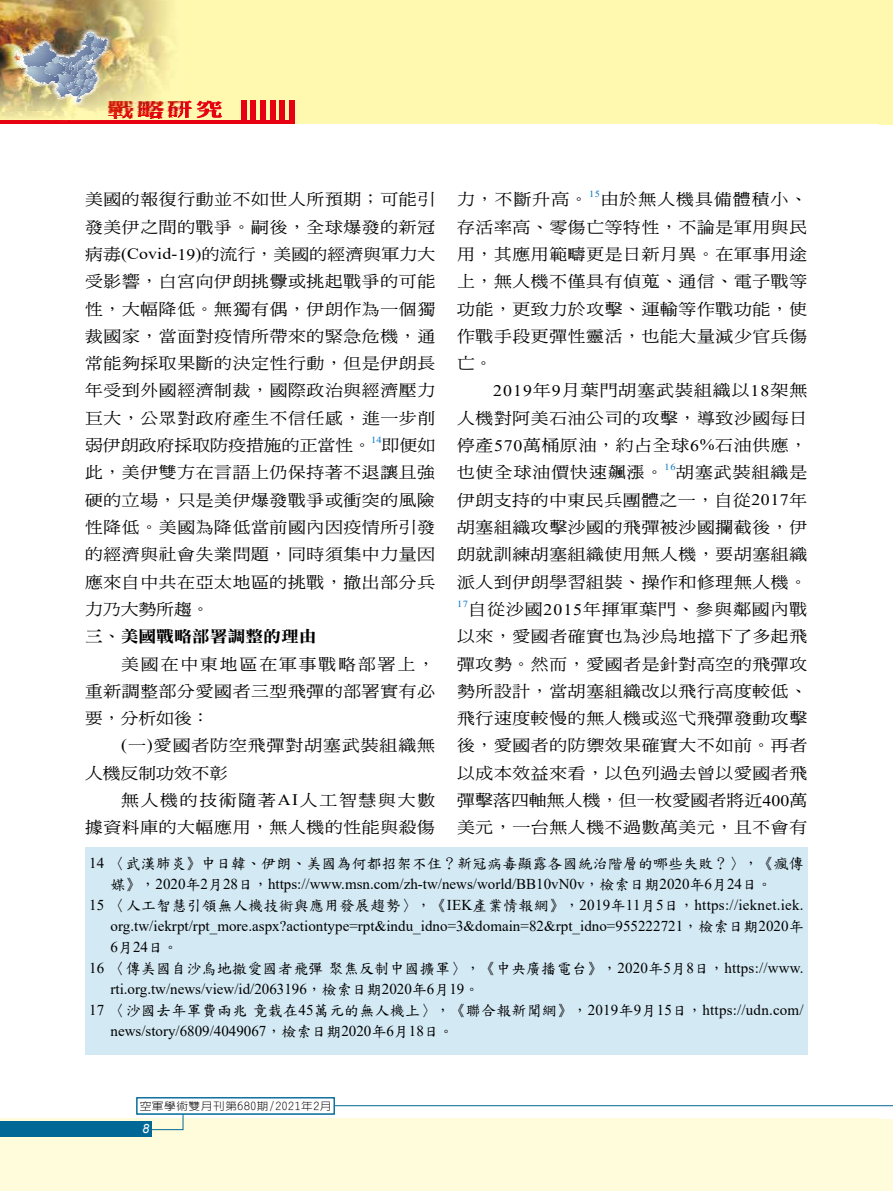
<style>
.page{position:relative;width:893px;height:1191px;background:#fff}
.page>*{position:absolute;margin:0;border:0;box-sizing:border-box;transform-origin:0 0}
.t1{font:16.05px/27.3px "DF Ming W5 WIN BF";letter-spacing:.035em;color:#000;text-align:justify;scale:1.11 1}
.t2{font:16.05px/27.3px "DF Ming W5 WIN BF";letter-spacing:.055em;color:#000;scale:1.11 1}
.t3{font:16.05px "DF Li Song W7 WINP BF";color:#000;scale:1.11 1}
.t4{font:15px/21.5px "Times New Roman";color:#000}
.t5{font:15px "DF Kai Shu SB Estd BF";letter-spacing:.015em;color:#000}
.t6{font:italic 12.75px "Arial";color:#fff}
.t7{font:300 10.5px "Lin Gothic";letter-spacing:.05em;color:#000;scale:1.11 1}
.s1{font-family:"DF Kai Shu SB Estd BF"}
.s2{font-family:"Times New Roman"}
</style>
<div class="page">
<div style="left:0;top:0;width:893px;height:123px;background:#fff9b0"></div>
<hr style="left:0;top:120px;width:295px;height:3px;background:#e60012">
<div style="left:289px;top:100px;width:6px;height:23px;background:#e60012"></div>
<div style="left:280px;top:100px;width:5px;height:23px;background:#e60012"></div>
<div style="left:270px;top:100px;width:5px;height:23px;background:#e60012"></div>
<div style="left:260px;top:100px;width:6px;height:23px;background:#e60012"></div>
<div style="left:251px;top:100px;width:5px;height:23px;background:#e60012"></div>
<div style="left:241px;top:100px;width:5px;height:23px;background:#e60012"></div>
<div style="left:0;top:1118px;width:893px;height:73px;background:#fffcdb"></div>
<img style="left:52px;top:120px;width:41px;height:1px">
<img style="left:5px;top:118px;width:157px;height:1px">
<img style="left:0;top:0;width:170px;height:118px">
<img style="left:21px;top:71px;width:3px;height:16px">
<img style="left:18px;top:51px;width:6px;height:20px">
<img style="left:24px;top:26px;width:198px;height:92px">
<div style="left:879px;top:0;width:14px;height:1191px;background:#fff"></div>
<div style="left:879px;top:0;width:14px;height:125px;background:#fff9b0"></div>
<div style="left:879px;top:1119px;width:14px;height:72px;background:#fffcdb"></div>
<div style="left:85px;top:847px;width:723px;height:207px;background:#d3e9f4"></div>
<hr style="left:335px;top:1105px;width:558px;height:1px;background:#006896">
<svg style="left:149px;top:1114px;width:35px;height:16px"></svg>
<div style="left:0;top:1121px;width:152px;height:15px;background:#006896"></div>
<div style="left:136px;top:1097px;width:199px;height:17px;border:1px solid #006896"></div>
<p class="t1" style="left:457px;top:186px;width:317px">力<span class="s1">，</span>不斷升高<span class="s1">。</span><sup>15</sup>由於無人機具備體積小<span class="s1">、</span>存活率高<span class="s1">、</span>零傷亡等特性<span class="s1">，</span>不論是軍用與民用<span class="s1">，</span>其應用範疇更是日新月異<span class="s1">。</span>在軍事用途上<span class="s1">，</span>無人機不僅具有偵蒐<span class="s1">、</span>通信<span class="s1">、</span>電子戰等功能<span class="s1">，</span>更致力於攻擊<span class="s1">、</span>運輸等作戰功能<span class="s1">，</span>使作戰手段更彈性靈活<span class="s1">，</span>也能大量減少官兵傷亡<span class="s1">。</span></p>
<p class="t1" style="left:457px;top:377px;width:317px;text-indent:36px"><span class="s2">2019</span>年<span class="s2">9</span>月葉門胡塞武裝組織以<span class="s2">18</span>架無人機對阿美石油公司的攻擊<span class="s1">，</span>導致沙國每日停產<span class="s2">570</span>萬桶原油<span class="s1">，</span>約占全球<span class="s2">6%</span>石油供應<span class="s1">，</span>也使全球油價快速飆漲<span class="s1">。</span><sup>16</sup>胡塞武裝組織是伊朗支持的中東民兵團體之一<span class="s1">，</span>自從<span class="s2">2017</span>年胡塞組織攻擊沙國的飛彈被沙國攔截後<span class="s1">，</span>伊朗就訓練胡塞組織使用無人機<span class="s1">，</span>要胡塞組織派人到伊朗學習組裝<span class="s1">、</span>操作和修理無人機<span class="s1">。</span><sup>17</sup>自從沙國<span class="s2">2015</span>年揮軍葉門<span class="s1">、</span>參與鄰國內戰以來<span class="s1">，</span>愛國者確實也為沙烏地擋下了多起飛彈攻勢<span class="s1">。</span>然而<span class="s1">，</span>愛國者是針對高空的飛彈攻勢所設計<span class="s1">，</span>當胡塞組織改以飛行高度較低<span class="s1">、</span>飛行速度較慢的無人機或巡弋飛彈發動攻擊後<span class="s1">，</span>愛國者的防禦效果確實大不如前<span class="s1">。</span>再者以成本效益來看<span class="s1">，</span>以色列過去曾以愛國者飛彈擊落四軸無人機<span class="s1">，</span>但一枚愛國者將近<span class="s2">400</span>萬美元<span class="s1">，</span>一台無人機不過數萬美元<span class="s1">，</span>且不會有</p>
<p class="t5" style="left:89px;top:855px;width:716px"><span class="s2">14</span> 〈武漢肺炎》中日韓、伊朗、美國為何都招架不住？新冠病毒顯露各國統治階層的哪些失敗？〉，《瘋傳</p>
<p class="t4" style="left:111px;top:872px;width:663px"><span class="s1">媒》，</span>2020<span class="s1">年</span>2<span class="s1">月</span>28<span class="s1">日，</span>https://www.msn.com/zh-tw/news/world/BB10vN0v<span class="s1">，檢索日期</span>2020<span class="s1">年</span>6<span class="s1">月</span>24<span class="s1">日。</span></p>
<p class="t5" style="left:89px;top:897px;width:716px"><span class="s2">15</span> 〈人工智慧引領無人機技術與應用發展趨勢〉，《<span class="s2">IEK</span>產業情報網》，<span class="s2">2019</span>年<span class="s2">11</span>月<span class="s2">5</span>日，<span class="s2">https://ieknet.iek.</span></p>
<p class="t4" style="left:111px;top:914px;width:695px">org.tw/iekrpt/rpt_more.aspx?actiontype=rpt&amp;indu_idno=3&amp;domain=82&amp;rpt_idno=955222721<span class="s1">，檢索日期</span>2020<span class="s1">年<br></span>6<span class="s1">月</span>24<span class="s1">日。</span></p>
<p class="t5" style="left:89px;top:960px;width:716px"><span class="s2">16</span> 〈傳美國自沙烏地撤愛國者飛彈聚焦反制中國擴軍〉，《中央廣播電台》，<span class="s2">2020</span>年<span class="s2">5</span>月<span class="s2">8</span>日，<span class="s2">https://www.</span></p>
<p class="t4" style="left:111px;top:977px;width:370px">rti.org.tw/news/view/id/2063196<span class="s1">，檢索日期</span>2020<span class="s1">年</span>6<span class="s1">月</span>19<span class="s1">。</span></p>
<p class="t5" style="left:89px;top:1002px;width:716px"><span class="s2">17</span> 〈沙國去年軍費兩兆竟栽在<span class="s2">45</span>萬元的無人機上〉，《聯合報新聞網》，<span class="s2">2019</span>年<span class="s2">9</span>月<span class="s2">15</span>日，<span class="s2">https://udn.com/</span></p>
<p class="t4" style="left:111px;top:1020px;width:345px">news/story/6809/4049067<span class="s1">，檢索日期</span>2020<span class="s1">年</span>6<span class="s1">月</span>18<span class="s1">日。</span></p>
<p class="t1" style="left:85px;top:186px;width:317px">美國的報復行動並不如世人所預期<span class="s1">；</span>可能引發美伊之間的戰爭<span class="s1">。</span>嗣後<span class="s1">，</span>全球爆發的新冠病毒<span class="s2">(Covid-19)</span>的流行<span class="s1">，</span>美國的經濟與軍力大受影響<span class="s1">，</span>白宮向伊朗挑釁或挑起戰爭的可能性<span class="s1">，</span>大幅降低<span class="s1">。</span>無獨有偶<span class="s1">，</span>伊朗作為一個獨裁國家<span class="s1">，</span>當面對疫情所帶來的緊急危機<span class="s1">，</span>通常能夠採取果斷的決定性行動<span class="s1">，</span>但是伊朗長年受到外國經濟制裁<span class="s1">，</span>國際政治與經濟壓力巨大<span class="s1">，</span>公眾對政府產生不信任感<span class="s1">，</span>進一步削弱伊朗政府採取防疫措施的正當性<span class="s1">。</span><sup>14</sup>即便如此<span class="s1">，</span>美伊雙方在言語上仍保持著不退讓且強硬的立場<span class="s1">，</span>只是美伊爆發戰爭或衝突的風險性降低<span class="s1">。</span>美國為降低當前國內因疫情所引發的經濟與社會失業問題<span class="s1">，</span>同時須集中力量因應來自中共在亞太地區的挑戰<span class="s1">，</span>撤出部分兵力乃大勢所趨<span class="s1">。</span></p>
<p class="t3" style="left:85px;top:628px;width:210px">三<span class="s1">、</span>美國戰略部署調整的理由</p>
<p class="t1" style="left:85px;top:650px;width:317px;text-indent:36px">美國在中東地區在軍事戰略部署上<span class="s1">，</span>重新調整部分愛國者三型飛彈的部署實有必要<span class="s1">，</span>分析如後<span class="s1">：</span></p>
<p class="t2" style="left:85px;top:732px;width:317px;text-indent:36px"><span class="s2">(</span>一<span class="s2">)</span>愛國者防空飛彈對胡塞武裝組織無人機反制功效不彰</p>
<p class="t1" style="left:85px;top:786px;width:317px;text-align:right">無人機的技術隨著<span class="s2">AI</span>人工智慧與大數<br>據資料庫的大幅應用<span class="s1">，</span>無人機的性能與殺傷</p>
<p class="t7" style="left:140px;top:1100px;width:174px">空軍學術雙月刊第680期/2021年2月</p>
<p class="t6" style="left:142px;top:1120px;width:9px">8</p>
</div>
